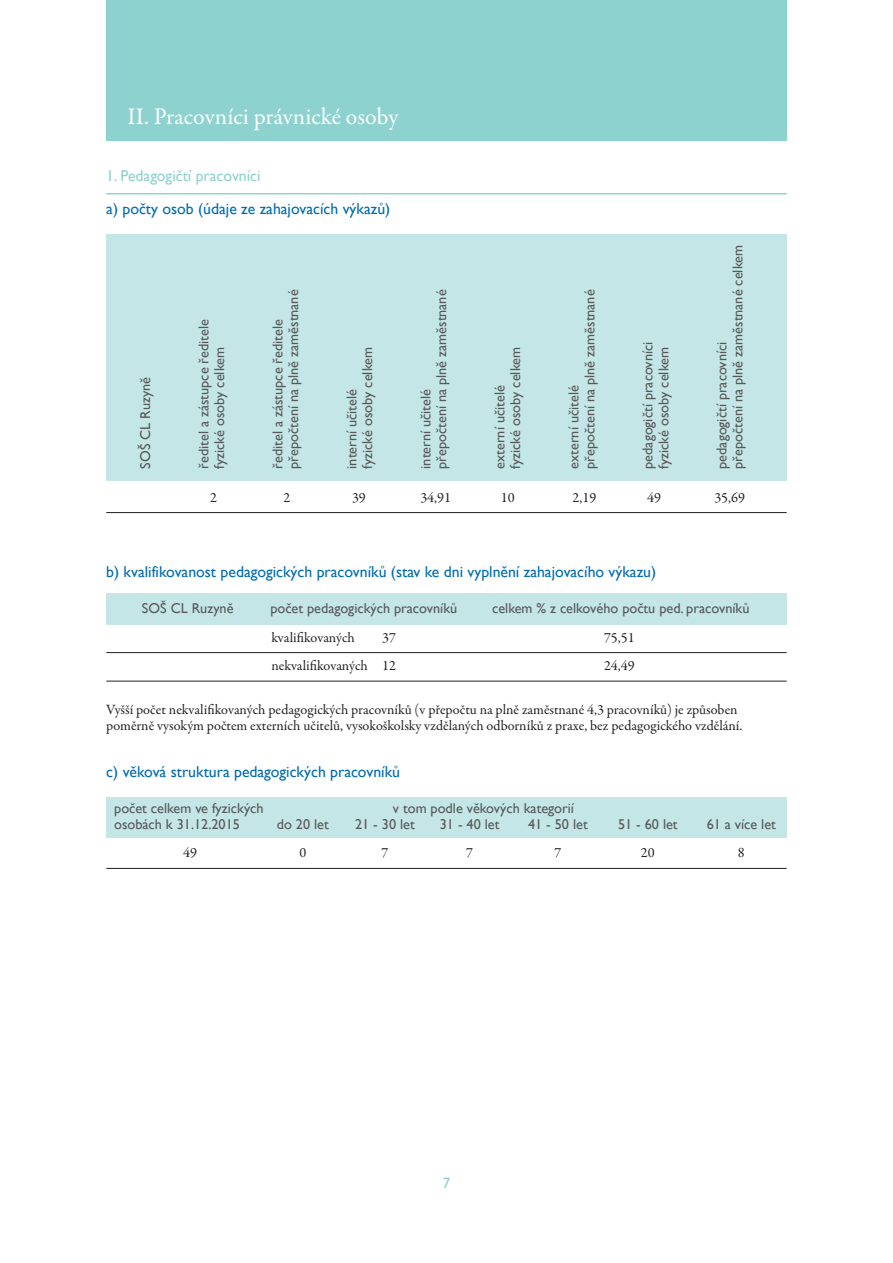
<style>
.page{position:relative;width:893px;height:1263px;background:#fff}
.page>*{position:absolute;margin:0;border:0;box-sizing:border-box;transform-origin:0 0}
.t1{font:24px "Garamond Premr Pro";color:#fff}
.t2{font:15.75px "Gill Sans";color:#006cb0}
.t3{font:15.75px "Gill Sans";color:#8dd2cf}
.t4{font:15px "Gill Sans";color:#8dd2cf}
.t5{font:14.25px/15.8px "Gill Sans";color:#57585a}
.t6{font:14.25px/15.8px "Garamond Premr Pro";color:#231f20}
</style>
<div class="page">
<div style="left:106px;top:797px;width:681px;height:41px;background:#c4e6e6"></div>
<div style="left:106px;top:593px;width:681px;height:32px;background:#c4e6e6"></div>
<div style="left:106px;top:234px;width:681px;height:247px;background:#c4e6e6"></div>
<hr style="left:106px;top:193px;width:681px;height:1px;background:#8dd2cf">
<hr style="left:106px;top:512px;width:681px;height:1px;background:#231f20">
<hr style="left:106px;top:652px;width:681px;height:1px;background:#231f20">
<hr style="left:106px;top:681px;width:681px;height:1px;background:#231f20">
<hr style="left:106px;top:868px;width:681px;height:1px;background:#231f20">
<div style="left:106px;top:0;width:681px;height:140px;background:#8dd2cf"></div>
<h1 class="t1" style="left:128px;top:107px;width:272px">II. Pracovníci právnické osoby</h1>
<p class="t3" style="left:106px;top:166px;width:156px">1. Pedagogičtí pracovníci</p>
<p class="t2" style="left:106px;top:199px;width:286px">a) počty osob (údaje ze zahajovacích výkazů)</p>
<p class="t5" style="left:137px;top:469px;width:93px;rotate:-90deg">SOŠ CL Ruzyně</p>
<p class="t5" style="left:196px;top:469px;width:151px;rotate:-90deg">ředitel a zástupce ředitele fyzické osoby celkem</p>
<p class="t5" style="left:270px;top:469px;width:181px;rotate:-90deg">ředitel a zástupce ředitele přepočtení na plně zaměstnané</p>
<p class="t5" style="left:344px;top:469px;width:123px;rotate:-90deg">interní učitelé fyzické osoby celkem</p>
<p class="t5" style="left:418px;top:469px;width:181px;rotate:-90deg">interní učitelé<br>přepočtení na plně zaměstnané</p>
<p class="t5" style="left:492px;top:469px;width:123px;rotate:-90deg">externí učitelé fyzické osoby celkem</p>
<p class="t5" style="left:566px;top:469px;width:181px;rotate:-90deg">externí učitelé<br>přepočtení na plně zaměstnané</p>
<p class="t5" style="left:640px;top:469px;width:129px;rotate:-90deg">pedagogičtí pracovníci fyzické osoby celkem</p>
<p class="t5" style="left:714px;top:469px;width:225px;rotate:-90deg">pedagogičtí pracovníci<br>přepočtení na plně zaměstnané celkem</p>
<p class="t6" style="left:210px;top:490px;width:8px">2</p>
<p class="t6" style="left:283px;top:490px;width:8px">2</p>
<p class="t6" style="left:352px;top:490px;width:15px">39</p>
<p class="t6" style="left:420px;top:490px;width:32px">34,91</p>
<p class="t6" style="left:501px;top:490px;width:15px">10</p>
<p class="t6" style="left:573px;top:490px;width:25px">2,19</p>
<p class="t6" style="left:647px;top:490px;width:15px">49</p>
<p class="t6" style="left:714px;top:490px;width:32px">35,69</p>
<p class="t2" style="left:106px;top:563px;width:551px">b) kvalifikovanost pedagogických pracovníků (stav ke dni vyplnění zahajovacího výkazu)</p>
<p class="t5" style="left:142px;top:600px;width:93px">SOŠ CL Ruzyně</p>
<p class="t5" style="left:270px;top:600px;width:188px">počet pedagogických pracovníků</p>
<p class="t5" style="left:492px;top:600px;width:259px">celkem % z celkového počtu ped. pracovníků</p>
<p class="t6" style="left:271px;top:630px;width:85px">kvalifikovaných</p>
<p class="t6" style="left:382px;top:630px;width:15px">37</p>
<p class="t6" style="left:604px;top:630px;width:32px">75,51</p>
<p class="t6" style="left:271px;top:659px;width:126px">nekvalifikovaných 12</p>
<p class="t6" style="left:604px;top:659px;width:32px">24,49</p>
<p class="t6" style="left:106px;top:703px;width:638px">Vyšší počet nekvalifikovaných pedagogických pracovníků (v přepočtu na plně zaměstnané 4,3 pracovníků) je způsoben poměrně vysokým počtem externích učitelů, vysokoškolsky vzdělaných odborníků z praxe, bez pedagogického vzdělání.</p>
<p class="t2" style="left:106px;top:763px;width:295px">c) věková struktura pedagogických pracovníků</p>
<p class="t5" style="left:114px;top:800px;width:151px">počet celkem ve fyzických</p>
<p class="t5" style="left:393px;top:800px;width:183px">v tom podle věkových kategorií</p>
<p class="t5" style="left:114px;top:816px;width:127px">osobách k 31.12.2015</p>
<p class="t5" style="left:277px;top:816px;width:53px">do 20 let</p>
<p class="t5" style="left:355px;top:816px;width:61px">21 - 30 let</p>
<p class="t5" style="left:440px;top:816px;width:61px">31 - 40 let</p>
<p class="t5" style="left:528px;top:816px;width:61px">41 - 50 let</p>
<p class="t5" style="left:618px;top:816px;width:61px">51 - 60 let</p>
<p class="t5" style="left:707px;top:816px;width:71px">61 a více let</p>
<p class="t6" style="left:183px;top:846px;width:15px">49</p>
<p class="t6" style="left:299px;top:846px;width:8px">0</p>
<p class="t6" style="left:381px;top:846px;width:8px">7</p>
<p class="t6" style="left:466px;top:846px;width:8px">7</p>
<p class="t6" style="left:554px;top:846px;width:8px">7</p>
<p class="t6" style="left:641px;top:846px;width:15px">20</p>
<p class="t6" style="left:738px;top:846px;width:8px">8</p>
<p class="t4" style="left:443px;top:1174px;width:9px">7</p>
</div>
